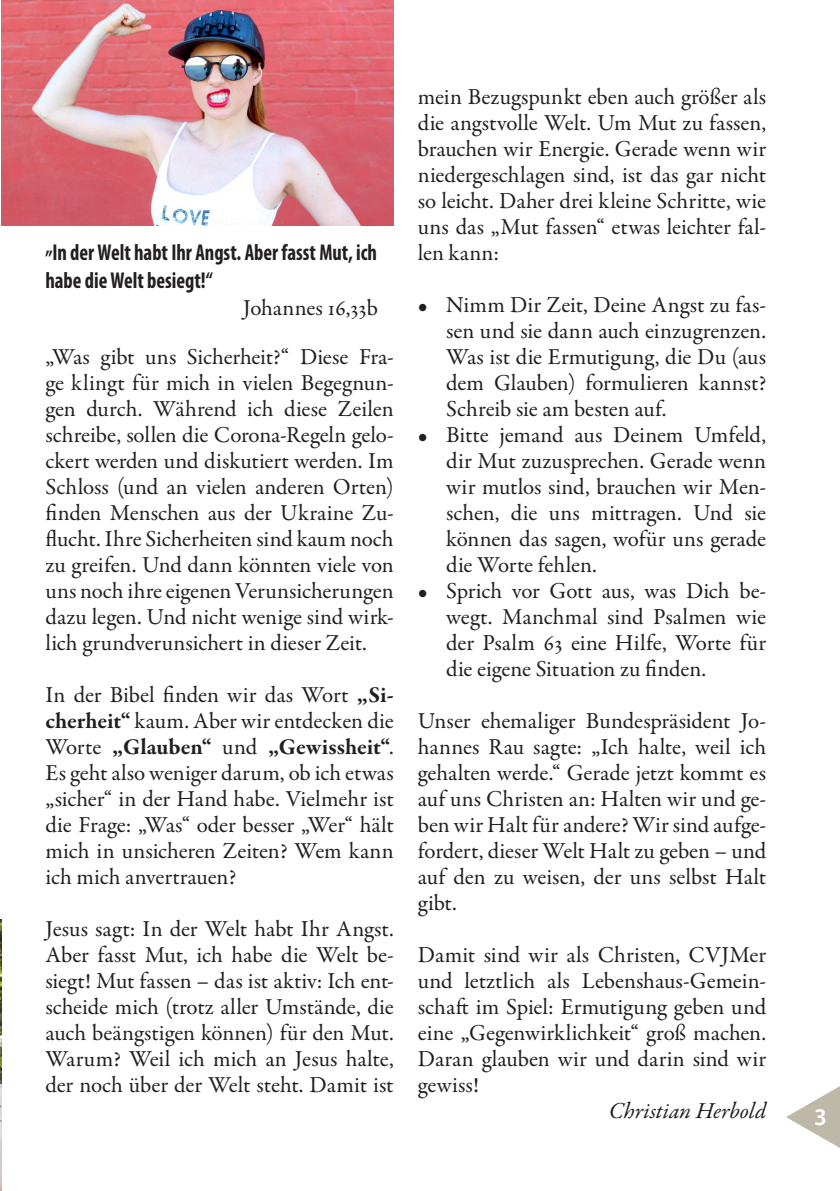
<style>
.page{position:relative;width:840px;height:1191px;background:#fff}
.page>*{position:absolute;margin:0;border:0;box-sizing:border-box;transform-origin:0 0}
.t1{font:600 24px "Myriad Pro";color:#fff}
.t2{font:23px/26px "Garamond Premr Pro";letter-spacing:-.005em;color:#231f20;text-align:justify}
.t3{font:700 condensed 23px/27.6px "Myriad Pro";color:#231f20;scale:.9 1}
.t4{font:italic 23px "Garamond Premr Pro";color:#231f20}
.s1{font-weight:700}
</style>
<div class="page">
<svg style="left:786px;top:1087px;width:53px;height:61px"></svg>
<img style="left:0;top:919px;width:1px;height:272px">
<img style="left:1px;top:0;width:392px;height:225px">
<p class="t3" style="left:45px;top:238px;width:370px">„In der Welt habt Ihr Angst. Aber fasst Mut, ich habe die Welt besiegt!“</p>
<p class="t2" style="left:45px;top:284px;width:349px;line-height:48.8px;text-indent:198px">Johannes 16,33b „Was gibt uns Sicherheit?“ Diese Fra-</p>
<p class="t2" style="left:45px;top:370px;width:350px">ge klingt für mich in vielen Begegnun&shy;gen durch. Während ich diese Zeilen schreibe, sollen die Corona-Regeln gelo&shy;ckert werden und diskutiert werden. Im Schloss (und an vielen anderen Orten) finden Menschen aus der Ukraine Zu&shy;flucht. Ihre Sicherheiten sind kaum noch zu greifen. Und dann könnten viele von uns noch ihre eigenen Verunsicherungen dazu legen. Und nicht wenige sind wirk&shy;lich grundverunsichert in dieser Zeit.</p>
<p class="t2" style="left:45px;top:682px;width:350px">In der Bibel finden wir das Wort <span class="s1">„Si&shy;cherheit“</span> kaum. Aber wir entdecken die Worte <span class="s1">„Glauben“</span> und <span class="s1">„Gewissheit“</span>.<br>Es geht also weniger darum, ob ich etwas „sicher“ in der Hand habe. Vielmehr ist die Frage: „Was“ oder besser „Wer“ hält mich in unsicheren Zeiten? Wem kann ich mich anvertrauen?</p>
<p class="t2" style="left:45px;top:916px;width:350px">Jesus sagt: In der Welt habt Ihr Angst.<br>Aber fasst Mut, ich habe die Welt be&shy;siegt! Mut fassen – das ist aktiv: Ich ent&shy;scheide mich (trotz aller Umstände, die auch beängstigen können) für den Mut.<br>Warum? Weil ich mich an Jesus halte, der noch über der Welt steht. Damit ist</p>
<p class="t2" style="left:417px;top:84px;width:349px">mein Bezugspunkt eben auch größer als die angstvolle Welt. Um Mut zu fassen, brauchen wir Energie. Gerade wenn wir niedergeschlagen sind, ist das gar nicht so leicht. Daher drei kleine Schritte, wie uns das „Mut fassen“ etwas leichter fal&shy;len kann:</p>
<p class="t2" style="left:446px;top:292px;width:321px;text-indent:-28px">• Nimm Dir Zeit, Deine Angst zu fas&shy;sen und sie dann auch einzugrenzen.<br>Was ist die Ermutigung, die Du (aus dem Glauben) formulieren kannst?<br>Schreib sie am besten auf.</p>
<p class="t2" style="left:446px;top:422px;width:321px;text-indent:-28px">• Bitte jemand aus Deinem Umfeld, dir Mut zuzusprechen. Gerade wenn wir mutlos sind, brauchen wir Men&shy;schen, die uns mittragen. Und sie können das sagen, wofür uns gerade die Worte fehlen.</p>
<p class="t2" style="left:446px;top:578px;width:321px;text-indent:-28px">• Sprich vor Gott aus, was Dich be&shy;wegt. Manchmal sind Psalmen wie der Psalm 63 eine Hilfe, Worte für die eigene Situation zu finden.</p>
<p class="t2" style="left:417px;top:708px;width:350px">Unser ehemaliger Bundespräsident Jo&shy;hannes Rau sagte: „Ich halte, weil ich gehalten werde.“ Gerade jetzt kommt es auf uns Christen an: Halten wir und ge&shy;ben wir Halt für andere? Wir sind aufge&shy;fordert, dieser Welt Halt zu geben – und auf den zu weisen, der uns selbst Halt gibt.</p>
<p class="t2" style="left:417px;top:942px;width:350px">Damit sind wir als Christen, CVJMer und letztlich als Lebenshaus-Gemein&shy;schaft im Spiel: Ermutigung geben und eine „Gegenwirklichkeit“ groß machen.<br>Daran glauben wir und darin sind wir gewiss!</p>
<p class="t4" style="left:608px;top:1096px;width:159px">Christian Herbold</p>
<p class="t1" style="left:813px;top:1101px;width:14px">3</p>
</div>
